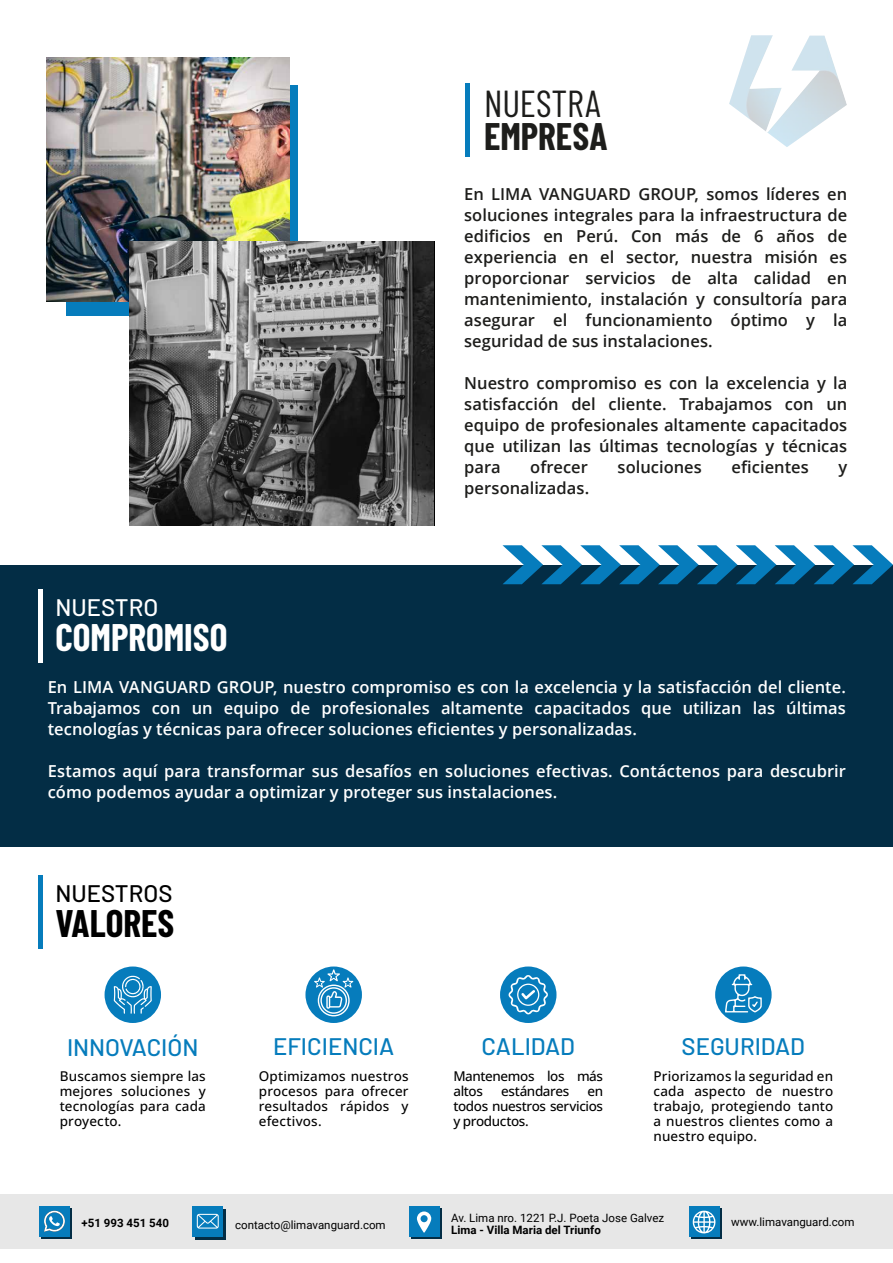
<style>
.page{position:relative;width:893px;height:1263px;background:#fff}
.page>*{position:absolute;margin:0;border:0;box-sizing:border-box;transform-origin:0 0}
.t1{font:700 37.5px "Barlow Condensed";color:#fff}
.t2{font:37.5px "Barlow Condensed";color:#1d1d1b}
.t3{font:700 37.5px "Barlow Condensed";color:#1d1d1b}
.t4{font:700 37.5px "Barlow Condensed";color:#000}
.t5{font:500 24px "Barlow";color:#067cbc}
.t6{font:500 24px "Barlow";color:#000}
.t7{font:500 24px "Barlow";color:#fff}
.t8{font:600 16.5px/21px "Open Sans";color:#1d1d1b;text-align:justify}
.t9{font:600 16.5px/21px "Open Sans";color:#fff;text-align:justify}
.t10{font:500 13.5px/15px "Open Sans";letter-spacing:.01em;color:#000;text-align:justify}
.t11{font:500 13.5px/15px "Open Sans";letter-spacing:-.03em;color:#000}
.t12{font:500 13.5px "Open Sans";letter-spacing:-.025em;color:#000}
.t13{font:11.55px "Roboto";color:#000}
.t14{font:700 11.55px "Roboto";color:#000}
</style>
<div class="page">
<div style="left:0;top:1194px;width:893px;height:54px;background:#e5e5e5"></div>
<svg style="left:195px;top:1209px;width:31px;height:30px"></svg>
<div style="left:192px;top:1206px;width:31px;height:30px;background:#067cbc"></div>
<svg style="left:197px;top:1214px;width:22px;height:14px"></svg>
<svg style="left:41px;top:1208px;width:31px;height:31px"></svg>
<div style="left:39px;top:1206px;width:31px;height:30px;background:#067cbc"></div>
<svg style="left:44px;top:1211px;width:21px;height:21px"></svg>
<svg style="left:411px;top:1208px;width:31px;height:31px"></svg>
<div style="left:409px;top:1206px;width:30px;height:31px;background:#067cbc"></div>
<svg style="left:417px;top:1211px;width:14px;height:22px"></svg>
<svg style="left:691px;top:1208px;width:31px;height:31px"></svg>
<div style="left:689px;top:1206px;width:30px;height:31px;background:#067cbc"></div>
<svg style="left:693px;top:1211px;width:23px;height:23px"></svg>
<img style="left:729px;top:35px;width:118px;height:112px">
<hr style="left:465px;top:83px;width:4px;height:73px;background:#067cbc">
<div style="left:0;top:565px;width:893px;height:282px;background:#032d45"></div>
<hr style="left:38px;top:589px;width:4px;height:73px;background:#fff">
<svg style="left:502px;top:545px;width:391px;height:39px"></svg>
<hr style="left:38px;top:875px;width:4px;height:73px;background:#067cbc">
<div style="left:105px;top:966px;width:56px;height:57px;background:#067cbc;border-radius:50%"></div>
<div style="left:305px;top:966px;width:57px;height:57px;background:#067cbc;border-radius:50%"></div>
<div style="left:500px;top:966px;width:56px;height:57px;background:#067cbc;border-radius:50%"></div>
<div style="left:715px;top:966px;width:57px;height:57px;background:#067cbc;border-radius:50%"></div>
<svg style="left:509px;top:975px;width:39px;height:40px"></svg>
<svg style="left:314px;top:969px;width:39px;height:47px"></svg>
<svg style="left:114px;top:976px;width:38px;height:38px"></svg>
<svg style="left:725px;top:974px;width:37px;height:38px"></svg>
<div style="left:66px;top:85px;width:232px;height:231px;background:#067cbc"></div>
<img style="left:46px;top:57px;width:243px;height:245px">
<svg style="left:129px;top:241px;width:305px;height:284px;background:#636363"></svg>
<h1 class="t2" style="left:484px;top:80px;width:119px">NUESTRA</h1>
<h1 class="t3" style="left:484px;top:114px;width:125px">EMPRESA</h1>
<h2 class="t7" style="left:55px;top:593px;width:104px">NUESTRO</h2>
<h1 class="t1" style="left:55px;top:614px;width:173px">COMPROMISO</h1>
<p class="t8" style="left:464px;top:183px;width:385px">En LIMA VANGUARD GROUP, somos líderes en soluciones integrales para la infraestructura de edificios en Perú. Con más de 6 años de experiencia en el sector, nuestra misión es proporcionar servicios de alta calidad en mantenimiento, instalación y consultoría para asegurar el funcionamiento óptimo y la seguridad de sus instalaciones.</p>
<p class="t8" style="left:464px;top:372px;width:385px">Nuestro compromiso es con la excelencia y la satisfacción del cliente. Trabajamos con un equipo de profesionales altamente capacitados que utilizan las últimas tecnologías y técnicas para</p>
<p class="t8" style="left:530px;top:456px;width:59px">ofrecer</p>
<p class="t8" style="left:618px;top:456px;width:86px">soluciones</p>
<p class="t8" style="left:732px;top:456px;width:79px">eficientes</p>
<p class="t8" style="left:838px;top:456px;width:10px">y</p>
<p class="t8" style="left:464px;top:477px;width:127px">personalizadas.</p>
<p class="t9" style="left:48px;top:676px;width:799px">En LIMA VANGUARD GROUP, nuestro compromiso es con la excelencia y la satisfacción del cliente.<br>Trabajamos con un equipo de profesionales altamente capacitados que utilizan las últimas tecnologías y técnicas para ofrecer soluciones eficientes y personalizadas.</p>
<p class="t9" style="left:48px;top:760px;width:799px">Estamos aquí para transformar sus desafíos en soluciones efectivas. Contáctenos para descubrir cómo podemos ayudar a optimizar y proteger sus instalaciones.</p>
<h2 class="t6" style="left:55px;top:879px;width:118px">NUESTROS</h2>
<h1 class="t4" style="left:55px;top:900px;width:120px">VALORES</h1>
<h2 class="t5" style="left:67px;top:1033px;width:133px">INNOVACIÓN</h2>
<h2 class="t5" style="left:273px;top:1032px;width:123px">EFICIENCIA</h2>
<h2 class="t5" style="left:481px;top:1032px;width:95px">CALIDAD</h2>
<h2 class="t5" style="left:682px;top:1032px;width:125px">SEGURIDAD</h2>
<p class="t10" style="left:60px;top:1068px;width:148px">Buscamos siempre las mejores soluciones y tecnologías para cada proyecto.</p>
<p class="t10" style="left:259px;top:1068px;width:151px">Optimizamos nuestros procesos para ofrecer resultados rápidos y efectivos.</p>
<p class="t11" style="left:453px;top:1068px;width:151px">Mantenemos los más altos</p>
<p class="t12" style="left:501px;top:1082px;width:70px">estándares</p>
<p class="t10" style="left:453px;top:1083px;width:151px;text-indent:134px">en todos nuestros servicios y productos.</p>
<p class="t10" style="left:653px;top:1068px;width:181px">Priorizamos la seguridad en cada aspecto de nuestro trabajo, protegiendo tanto a nuestros clientes como a nuestro equipo.</p>
<p class="t14" style="left:82px;top:1215px;width:89px">+51 993 451 540</p>
<p class="t13" style="left:235px;top:1216px;width:152px">contacto@limavanguard.com</p>
<p class="t13" style="left:451px;top:1209px;width:214px">Av. Lima nro. 1221 P.J. Poeta Jose Galvez</p>
<p class="t14" style="left:451px;top:1222px;width:151px">Lima - Villa Maria del Triunfo</p>
<p class="t13" style="left:731px;top:1214px;width:125px">www.limavanguard.com</p>
</div>
